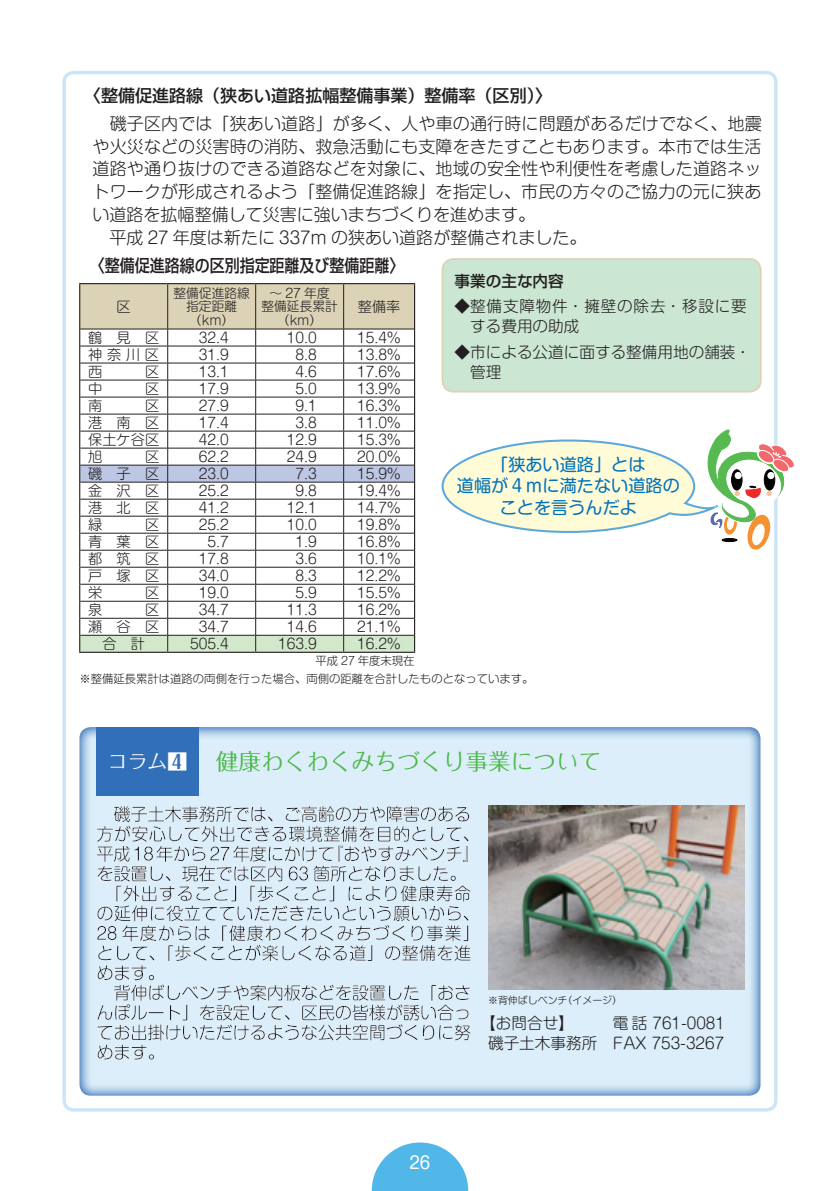
<style>
.page{position:relative;width:840px;height:1191px;background:#fff}
.page>*{position:absolute;margin:0;border:0;box-sizing:border-box;transform-origin:0 0}
.t1{font:22.6px "Folk Pro";color:#4cb848}
.t2{font:19.8px "Folk Pro";color:#fff}
.t3{font:17.2px/21.4px "Shin M Go Pro";color:#0072bc;text-align:center}
.t4{font:500 17.2px "Shin Go Pr 6";color:#231f20;scale:.87 1}
.t5{font:300 17px/22.6px "Shin M Go Pr 6";letter-spacing:.01em;color:#231f20}
.t6{font:500 17px "Shin Go Pr 6";color:#231f20}
.t7{font:17px "Shin M Go Pr 6";color:#fff}
.t8{font:300 15.6px/19.8px "Shin M Go Pr 6";color:#231f20}
.t9{font:300 15.6px/19.8px "Shin M Go Pr 6";letter-spacing:.05em;color:#231f20}
.t10{font:500 15.6px "Shin Go Pr 6";color:#231f20}
.t11{font:300 14.2px "Shin M Go Pr 6";color:#231f20}
.t12{font:300 12.8px/13.4px "Shin M Go Pr 6";color:#231f20;text-align:center}
.t13{font:300 11.4px/18px "Shin M Go Pr 6";color:#231f20}
.t14{font:300 10px "Shin M Go Pro";color:#231f20}
.s1{font-weight:700}
</style>
<div class="page">
<svg style="left:62px;top:713px;width:714px;height:384px;fill:#dbeef9"></svg>
<div style="left:96px;top:727px;width:102px;height:68px;background:#3170b8"></div>
<hr style="left:79px;top:283px;width:89px;height:1px;background:#231f20">
<hr style="left:168px;top:283px;width:87px;height:1px;background:#231f20">
<hr style="left:255px;top:283px;width:88px;height:1px;background:#231f20">
<hr style="left:343px;top:283px;width:72px;height:1px;background:#231f20">
<svg style="left:79px;top:284px;width:336px;height:367px"></svg>
<hr style="left:79px;top:651px;width:89px;height:2px;background:#231f20">
<hr style="left:168px;top:651px;width:87px;height:2px;background:#231f20">
<hr style="left:255px;top:651px;width:88px;height:2px;background:#231f20">
<hr style="left:343px;top:651px;width:72px;height:2px;background:#231f20">
<svg style="left:441px;top:429px;width:353px;height:121px"></svg>
<div style="left:442px;top:259px;width:318px;height:133px;background:#cbe6d3;border-radius:11px"></div>
<div style="left:441px;top:258px;width:320px;height:134px;border:2px solid #dcd3b7;border-radius:11px"></div>
<img style="left:488px;top:805px;width:256px;height:184px">
<svg style="left:371px;top:1142px;width:97px;height:49px"></svg>
<p class="t6" style="left:84px;top:81px;width:469px">〈整備促進路線（狭あい道路拡幅整備事業）整備率（区別）〉</p>
<p class="t5" style="left:92px;top:111px;width:670px">　磯子区内では「狭あい道路」が多く、人や車の通行時に問題があるだけでなく、地震や火災などの災害時の消防、救急活動にも支障をきたすこともあります。本市では生活道路や通り抜けのできる道路などを対象に、地域の安全性や利便性を考慮した道路ネットワークが形成されるよう「整備促進路線」を指定し、市民の方々のご協力の元に狭あい道路を拡幅整備して災害に強いまちづくりを進めます。<br>　平成 27 年度は新たに 337m の狭あい道路が整備されました。</p>
<p class="t4" style="left:90px;top:252px;width:363px">〈整備促進路線の区別指定距離及び整備距離〉</p>
<p class="t11" style="left:117px;top:295px;width:16px">区</p>
<p class="t10" style="left:454px;top:268px;width:111px">事業の主な内容</p>
<p class="t9" style="left:470px;top:296px;width:278px;text-indent:-16px">◆整備支障物件・擁壁の除去・移設に要する費用の助成</p>
<p class="t8" style="left:470px;top:341px;width:282px;text-indent:-16px">◆市による公道に面する整備用地の舗装・管理</p>
<p class="t12" style="left:173px;top:285px;width:78px">整備促進路線指定距離（km）</p>
<p class="t12" style="left:261px;top:286px;width:78px">～ 27 年度<br>整備延長累計（km）</p>
<p class="t11" style="left:357px;top:295px;width:44px">整備率</p>
<p class="t11" style="left:88px;top:326px;width:72px">鶴見区</p>
<p class="t11" style="left:199px;top:326px;width:31px">32.4</p>
<p class="t11" style="left:286px;top:326px;width:31px">10.0</p>
<p class="t11" style="left:357px;top:326px;width:45px">15.4%</p>
<p class="t11" style="left:88px;top:343px;width:72px">神奈川区</p>
<p class="t11" style="left:199px;top:343px;width:31px">31.9</p>
<p class="t11" style="left:295px;top:343px;width:23px">8.8</p>
<p class="t11" style="left:357px;top:343px;width:45px">13.8%</p>
<p class="t11" style="left:88px;top:360px;width:16px">西</p>
<p class="t11" style="left:145px;top:360px;width:16px">区</p>
<p class="t11" style="left:199px;top:360px;width:31px">13.1</p>
<p class="t11" style="left:295px;top:360px;width:23px">4.6</p>
<p class="t11" style="left:357px;top:360px;width:45px">17.6%</p>
<p class="t11" style="left:88px;top:377px;width:16px">中</p>
<p class="t11" style="left:145px;top:377px;width:16px">区</p>
<p class="t11" style="left:199px;top:377px;width:31px">17.9</p>
<p class="t11" style="left:295px;top:377px;width:23px">5.0</p>
<p class="t11" style="left:357px;top:377px;width:45px">13.9%</p>
<p class="t11" style="left:88px;top:394px;width:16px">南</p>
<p class="t11" style="left:145px;top:394px;width:16px">区</p>
<p class="t11" style="left:199px;top:394px;width:31px">27.9</p>
<p class="t11" style="left:295px;top:394px;width:23px">9.1</p>
<p class="t11" style="left:357px;top:394px;width:45px">16.3%</p>
<p class="t11" style="left:88px;top:411px;width:72px">港南区</p>
<p class="t11" style="left:199px;top:411px;width:31px">17.4</p>
<p class="t11" style="left:295px;top:411px;width:23px">3.8</p>
<p class="t11" style="left:357px;top:411px;width:45px">11.0%</p>
<p class="t11" style="left:88px;top:428px;width:72px">保土ケ谷区</p>
<p class="t11" style="left:199px;top:428px;width:31px">42.0</p>
<p class="t11" style="left:286px;top:428px;width:31px">12.9</p>
<p class="t11" style="left:357px;top:428px;width:45px">15.3%</p>
<p class="t11" style="left:88px;top:445px;width:16px">旭</p>
<p class="t11" style="left:145px;top:445px;width:16px">区</p>
<p class="t11" style="left:199px;top:445px;width:31px">62.2</p>
<p class="t11" style="left:286px;top:445px;width:31px">24.9</p>
<p class="t11" style="left:357px;top:445px;width:45px">20.0%</p>
<p class="t11" style="left:88px;top:462px;width:72px">磯子区</p>
<p class="t11" style="left:199px;top:462px;width:31px">23.0</p>
<p class="t11" style="left:295px;top:462px;width:23px">7.3</p>
<p class="t11" style="left:357px;top:462px;width:45px">15.9%</p>
<p class="t11" style="left:88px;top:479px;width:72px">金沢区</p>
<p class="t11" style="left:199px;top:479px;width:31px">25.2</p>
<p class="t11" style="left:295px;top:479px;width:23px">9.8</p>
<p class="t11" style="left:357px;top:479px;width:45px">19.4%</p>
<p class="t11" style="left:88px;top:496px;width:72px">港北区</p>
<p class="t11" style="left:199px;top:496px;width:31px">41.2</p>
<p class="t11" style="left:286px;top:496px;width:31px">12.1</p>
<p class="t11" style="left:357px;top:496px;width:45px">14.7%</p>
<p class="t11" style="left:88px;top:513px;width:16px">緑</p>
<p class="t11" style="left:145px;top:513px;width:16px">区</p>
<p class="t11" style="left:199px;top:513px;width:31px">25.2</p>
<p class="t11" style="left:286px;top:513px;width:31px">10.0</p>
<p class="t11" style="left:357px;top:513px;width:45px">19.8%</p>
<p class="t11" style="left:88px;top:530px;width:72px">青葉区</p>
<p class="t11" style="left:207px;top:530px;width:23px">5.7</p>
<p class="t11" style="left:295px;top:530px;width:23px">1.9</p>
<p class="t11" style="left:357px;top:530px;width:45px">16.8%</p>
<p class="t11" style="left:88px;top:547px;width:72px">都筑区</p>
<p class="t11" style="left:199px;top:547px;width:31px">17.8</p>
<p class="t11" style="left:295px;top:547px;width:23px">3.6</p>
<p class="t11" style="left:357px;top:547px;width:45px">10.1%</p>
<p class="t11" style="left:88px;top:564px;width:72px">戸塚区</p>
<p class="t11" style="left:199px;top:564px;width:31px">34.0</p>
<p class="t11" style="left:295px;top:564px;width:23px">8.3</p>
<p class="t11" style="left:357px;top:564px;width:45px">12.2%</p>
<p class="t11" style="left:88px;top:581px;width:16px">栄</p>
<p class="t11" style="left:145px;top:581px;width:16px">区</p>
<p class="t11" style="left:199px;top:581px;width:31px">19.0</p>
<p class="t11" style="left:295px;top:581px;width:23px">5.9</p>
<p class="t11" style="left:357px;top:581px;width:45px">15.5%</p>
<p class="t11" style="left:88px;top:598px;width:16px">泉</p>
<p class="t11" style="left:145px;top:598px;width:16px">区</p>
<p class="t11" style="left:199px;top:598px;width:31px">34.7</p>
<p class="t11" style="left:286px;top:598px;width:31px">11.3</p>
<p class="t11" style="left:357px;top:598px;width:45px">16.2%</p>
<p class="t11" style="left:88px;top:615px;width:72px">瀬谷区</p>
<p class="t11" style="left:199px;top:615px;width:31px">34.7</p>
<p class="t11" style="left:286px;top:615px;width:31px">14.6</p>
<p class="t11" style="left:357px;top:615px;width:45px">21.1%</p>
<p class="t11" style="left:102px;top:632px;width:44px">合　計</p>
<p class="t11" style="left:190px;top:632px;width:40px">505.4</p>
<p class="t11" style="left:278px;top:632px;width:40px">163.9</p>
<p class="t11" style="left:357px;top:632px;width:45px">16.2%</p>
<p class="t13" style="left:79px;top:651px;width:455px;text-indent:236px">平成 27 年度末現在<br>※整備延長累計は道路の両側を行った場合、両側の距離を合計したものとなっています。</p>
<p class="t3" style="left:456px;top:451px;width:224px">「狭あい道路」とは<br>道幅が４ｍに満たない道路のことを言うんだよ</p>
<h2 class="t2" style="left:108px;top:744px;width:81px">コラム<span class="s1">4</span></h2>
<h1 class="t1" style="left:215px;top:742px;width:387px">健康わくわくみちづくり事業について</h1>
<p class="t7" style="left:409px;top:1149px;width:22px">26</p>
<p class="t14" style="left:488px;top:991px;width:135px">※背伸ばしベンチ（イメージ）</p>
<p class="t8" style="left:480px;top:1012px;width:246px;text-align:center">【お問合せ】　　　電話 761-0081磯子土木事務所　FAX 753-3267</p>
</div>
